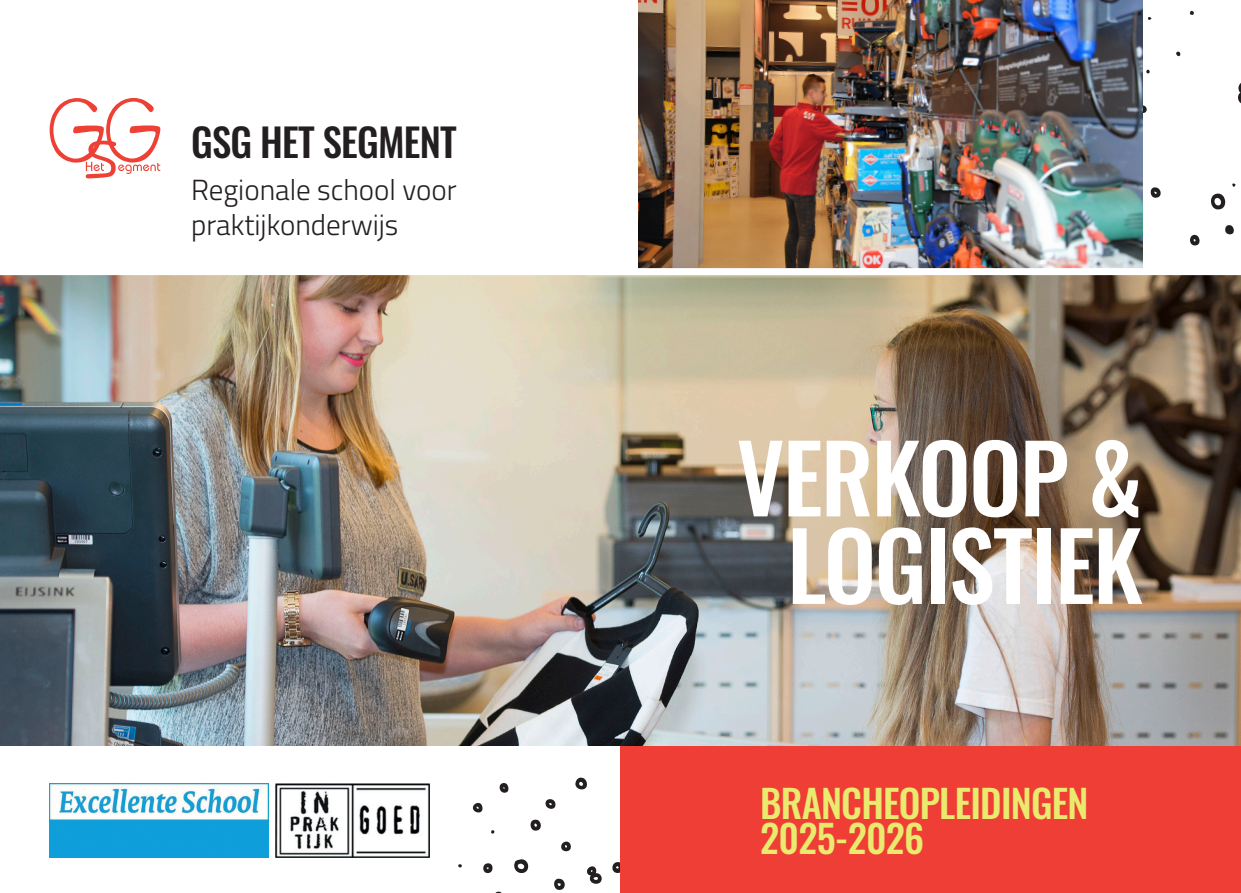
<style>
.page{position:relative;width:1241px;height:893px;background:#fff}
.page>*{position:absolute;margin:0;border:0;box-sizing:border-box;transform-origin:0 0}
.t1{font:500 93.45px "Oswald";letter-spacing:-.02em;color:#fff}
.t2{font:500 38.85px "Oswald";letter-spacing:-.02em;color:#231f20}
.t3{font:500 38.5px "Oswald";letter-spacing:-.02em;color:#eaea6f}
.t4{font:300 29.05px/35px "Titillium Web";color:#231f20}
</style>
<div class="page">
<svg style="left:1176px;top:52px;width:4px;height:5px"></svg>
<svg style="left:1211px;top:183px;width:24px;height:27px"></svg>
<svg style="left:1190px;top:235px;width:10px;height:11px"></svg>
<svg style="left:1189px;top:10px;width:5px;height:5px"></svg>
<svg style="left:1150px;top:187px;width:11px;height:11px"></svg>
<svg style="left:1146px;top:70px;width:4px;height:4px"></svg>
<svg style="left:1225px;top:225px;width:9px;height:10px"></svg>
<svg style="left:1142px;top:105px;width:5px;height:9px"></svg>
<svg style="left:1238px;top:84px;width:2px;height:19px"></svg>
<svg style="left:554px;top:878px;width:11px;height:12px"></svg>
<svg style="left:514px;top:859px;width:15px;height:14px"></svg>
<svg style="left:458px;top:864px;width:4px;height:4px"></svg>
<svg style="left:587px;top:866px;width:15px;height:18px"></svg>
<svg style="left:545px;top:799px;width:11px;height:10px"></svg>
<svg style="left:499px;top:783px;width:10px;height:10px"></svg>
<svg style="left:491px;top:830px;width:4px;height:4px"></svg>
<svg style="left:483px;top:863px;width:10px;height:11px"></svg>
<svg style="left:472px;top:802px;width:11px;height:11px"></svg>
<svg style="left:612px;top:862px;width:8px;height:11px"></svg>
<svg style="left:575px;top:777px;width:12px;height:13px"></svg>
<svg style="left:561px;top:841px;width:10px;height:11px"></svg>
<svg style="left:530px;top:819px;width:11px;height:12px"></svg>
<div style="left:620px;top:745px;width:620px;height:148px;background:#ee3e35"></div>
<img style="left:638px;top:0;width:504px;height:268px">
<img style="left:0;top:275px;width:1240px;height:470px">
<svg style="left:50px;top:98px;width:110px;height:80px"></svg>
<img style="left:50px;top:784px;width:218px;height:73px">
<img style="left:275px;top:783px;width:155px;height:75px">
<p class="t2" style="left:191px;top:122px;width:267px">GSG HET SEGMENT</p>
<p class="t4" style="left:191px;top:171px;width:267px">Regionale school voor praktijkonderwijs</p>
<p class="t1" style="left:736px;top:429px;width:408px">VERKOOP &amp;</p>
<p class="t1" style="left:787px;top:517px;width:357px">LOGISTIEK</p>
<p class="t3" style="left:760px;top:783px;width:330px">BRANCHEOPLEIDINGEN</p>
<p class="t3" style="left:760px;top:818px;width:166px">2025-2026</p>
</div>
